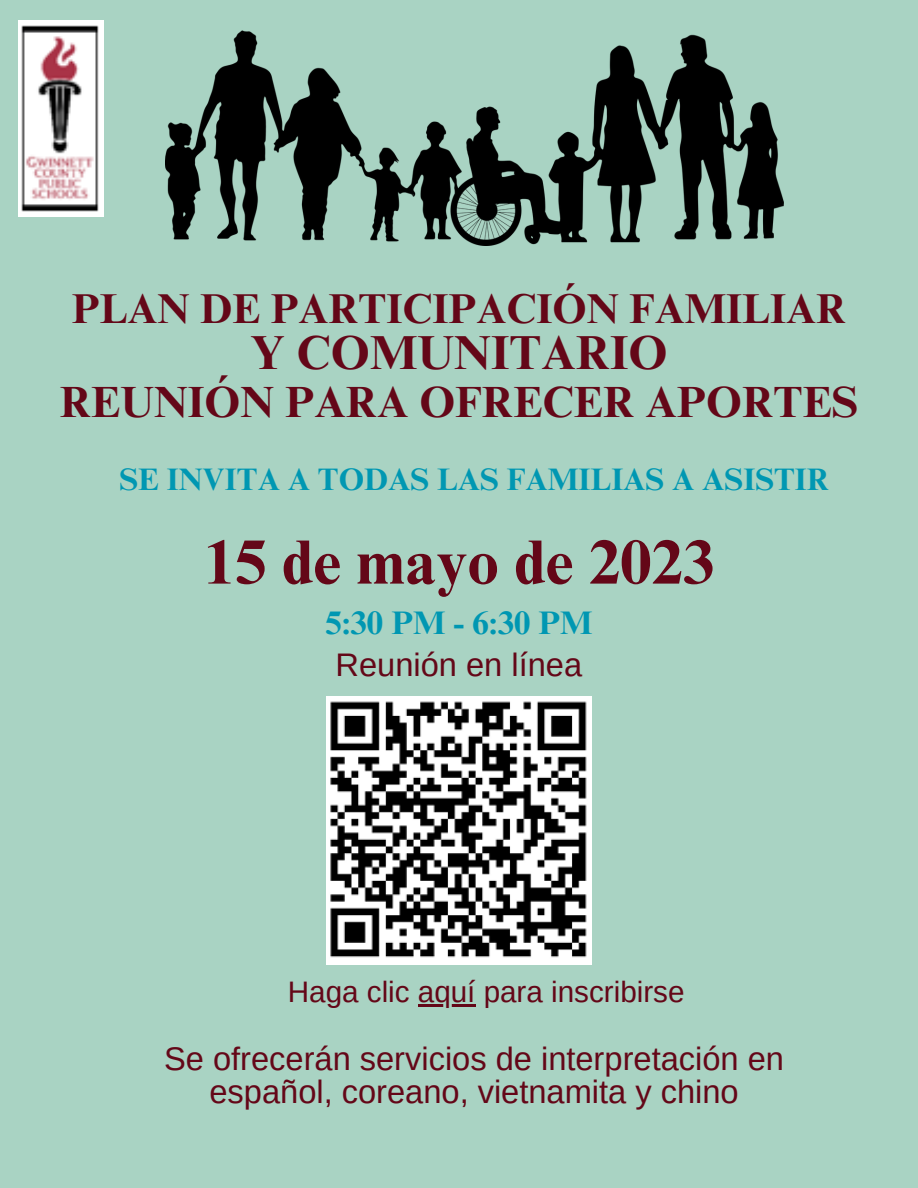
<style>
.page{position:relative;width:918px;height:1188px;background:#a9d3c3}
.page>*{position:absolute;margin:0;border:0;box-sizing:border-box;transform-origin:0 0}
.t1{font:700 62.7px "Times NRMT Pro";color:#640718}
.t2{font:700 47.7px "Times NRMT Pro";color:#640718}
.t3{font:700 43.65px "Times NRMT Pro";color:#640718}
.t4{font:700 41.7px "Times NRMT Pro";color:#640718}
.t5{font:32.7px/32.7px "Arimo";color:#640718;text-align:center}
.t6{font:700 32.7px "Times NRMT Pro";color:#0097b2}
.t7{font:700 31.05px "Times NRMT Pro";color:#0097b2}
.t8{font:29.7px "Arimo";color:#640718}
</style>
<div class="page">
<img style="left:165px;top:30px;width:619px;height:215px">
<img style="left:19px;top:21px;width:84px;height:195px">
<img style="left:327px;top:697px;width:264px;height:267px">
<hr style="left:418px;top:1004px;width:58px;height:3px;background:#640718">
<p class="t4" style="left:72px;top:293px;width:776px">PLAN DE PARTICIPACIÓN FAMILIAR</p>
<p class="t2" style="left:250px;top:335px;width:419px">Y COMUNITARIO</p>
<p class="t3" style="left:60px;top:385px;width:800px">REUNIÓN PARA OFRECER APORTES</p>
<p class="t7" style="left:119px;top:468px;width:711px">SE INVITA A TODAS LAS FAMILIAS A ASISTIR</p>
<p class="t1" style="left:204px;top:539px;width:512px">15 de mayo de 2023</p>
<p class="t6" style="left:325px;top:610px;width:269px">5:30 PM - 6:30 PM</p>
<p class="t5" style="left:336px;top:648px;width:248px">Reunión en línea</p>
<p class="t8" style="left:288px;top:975px;width:398px">Haga clic aquí para inscribirse</p>
<p class="t5" style="left:164px;top:1043px;width:621px">Se ofrecerán servicios de interpretación en español, coreano, vietnamita y chino</p>
</div>
